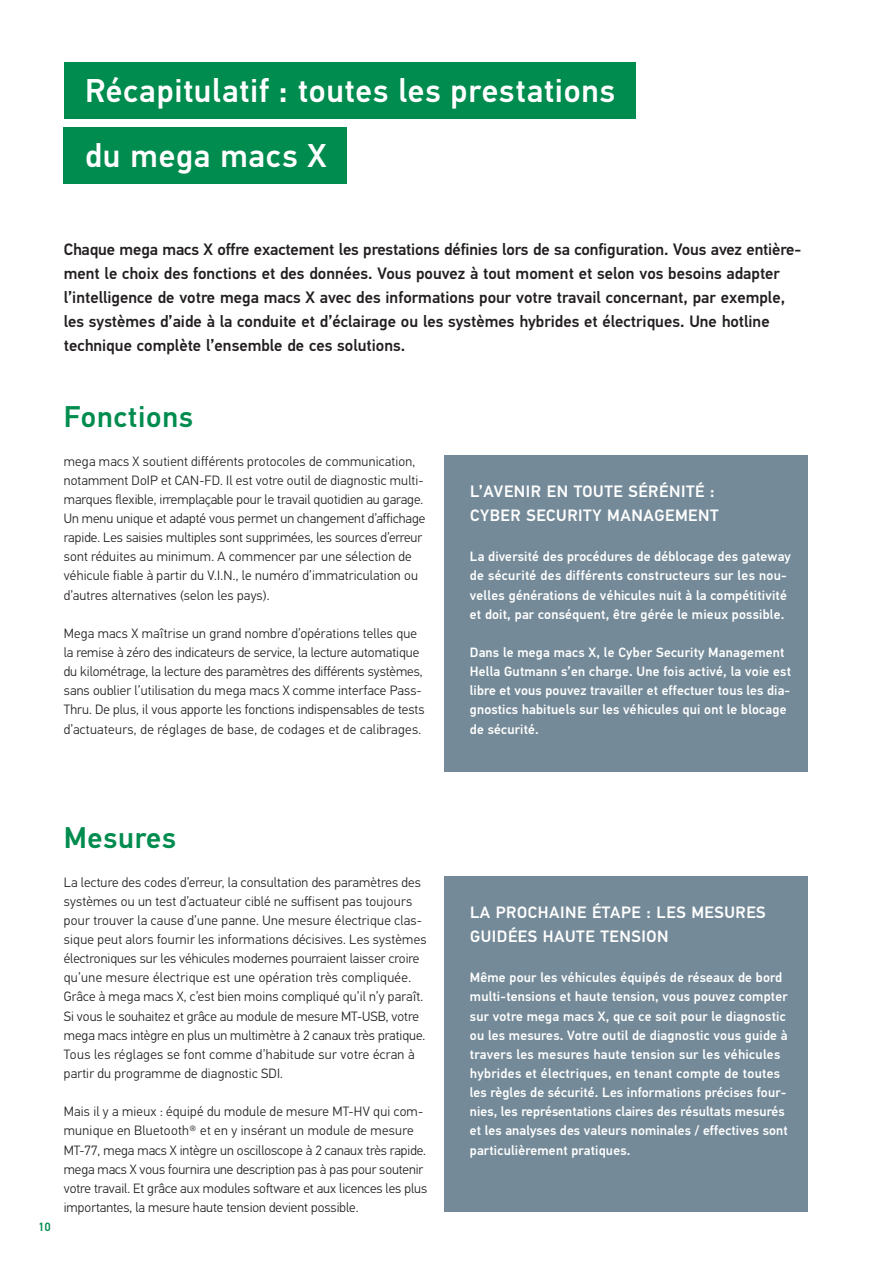
<style>
.page{position:relative;width:893px;height:1263px;background:#fff}
.page>*{position:absolute;margin:0;border:0;box-sizing:border-box;transform-origin:0 0}
.t1{font:500 33px/64.8px "Hella DIN Universal";letter-spacing:.02em;color:#fff}
.t2{font:500 30px "Hella DIN Universal";letter-spacing:.025em;color:#008c4e}
.t3{font:500 16.5px/24px "Hella DIN Universal";color:#231f20}
.t4{font:500 16.5px/24px "Hella DIN Universal";letter-spacing:.035em;color:#fff}
.t5{font:300 13.5px/19.2px "Hella DIN Universal";letter-spacing:.01em;color:#231f20}
.t6{font:500 13.5px/19.2px "Hella DIN Universal";letter-spacing:.015em;color:#fff}
.t7{font:500 12px "Hella DIN Universal";color:#008c4e}
</style>
<div class="page">
<div style="left:64px;top:62px;width:571px;height:57px;background:#008c4e"></div>
<div style="left:64px;top:127px;width:283px;height:56px;background:#008c4e"></div>
<div style="left:444px;top:876px;width:364px;height:336px;background:#748a98"></div>
<div style="left:444px;top:455px;width:364px;height:317px;background:#748a98"></div>
<h1 class="t1" style="left:85px;top:61px;width:531px">Récapitulatif : toutes les prestations du mega macs X</h1>
<p class="t3" style="left:64px;top:239px;width:737px">Chaque mega macs X offre exactement les prestations définies lors de sa configuration. Vous avez entière&shy;ment le choix des fonctions et des données. Vous pouvez à tout moment et selon vos besoins adapter l’intelligence de votre mega macs X avec des informations pour votre travail concernant, par exemple, les systèmes d’aide à la conduite et d’éclairage ou les systèmes hybrides et électriques. Une hotline technique complète l’ensemble de ces solutions.</p>
<h2 class="t2" style="left:64px;top:398px;width:131px">Fonctions</h2>
<p class="t5" style="left:64px;top:452px;width:363px">mega macs X soutient différents protocoles de communication, notamment DoIP et CAN-FD. Il est votre outil de diagnostic multi&shy;marques flexible, irremplaçable pour le travail quotidien au garage.<br>Un menu unique et adapté vous permet un changement d’affichage rapide. Les saisies multiples sont supprimées, les sources d’erreur sont réduites au minimum. A commencer par une sélection de véhicule fiable à partir du V.I.N., le numéro d’immatriculation ou d’autres alternatives (selon les pays).</p>
<p class="t5" style="left:64px;top:624px;width:362px">Mega macs X maîtrise un grand nombre d’opérations telles que la remise à zéro des indicateurs de service, la lecture automatique du kilométrage, la lecture des paramètres des différents systèmes, sans oublier l’utilisation du mega macs X comme interface Pass-Thru. De plus, il vous apporte les fonctions indispensables de tests d’actuateurs, de réglages de base, de codages et de calibrages.</p>
<p class="t4" style="left:470px;top:481px;width:250px">L’AVENIR EN TOUTE SÉRÉNITÉ :<br>CYBER SECURITY MANAGEMENT</p>
<p class="t6" style="left:470px;top:548px;width:323px">La diversité des procédures de déblocage des gateway de sécurité des différents constructeurs sur les nou&shy;velles générations de véhicules nuit à la compétitivité et doit, par conséquent, être gérée le mieux possible.</p>
<p class="t6" style="left:470px;top:644px;width:323px">Dans le mega macs X, le Cyber Security Management Hella Gutmann s’en charge. Une fois activé, la voie est libre et vous pouvez travailler et effectuer tous les dia&shy;gnostics habituels sur les véhicules qui ont le blocage de sécurité.</p>
<p class="t7" style="left:38px;top:1219px;width:14px">10</p>
<h2 class="t2" style="left:64px;top:819px;width:114px">Mesures</h2>
<p class="t5" style="left:64px;top:873px;width:364px">La lecture des codes d’erreur, la consultation des paramètres des systèmes ou un test d’actuateur ciblé ne suffisent pas toujours pour trouver la cause d’une panne. Une mesure électrique clas&shy;sique peut alors fournir les informations décisives. Les systèmes électroniques sur les véhicules modernes pourraient laisser croire qu’une mesure électrique est une opération très compliquée.<br>Grâce à mega macs X, c’est bien moins compliqué qu’il n’y paraît.<br>Si vous le souhaitez et grâce au module de mesure MT-USB, votre mega macs intègre en plus un multimètre à 2 canaux très pratique.<br>Tous les réglages se font comme d’habitude sur votre écran à partir du programme de diagnostic SDI.</p>
<p class="t5" style="left:64px;top:1103px;width:365px">Mais il y a mieux : équipé du module de mesure MT-HV qui com&shy;munique en Bluetooth® et en y insérant un module de mesure MT-77, mega macs X intègre un oscilloscope à 2 canaux très rapide. mega macs X vous fournira une description pas à pas pour soutenir votre travail. Et grâce aux modules software et aux licences les plus importantes, la mesure haute tension devient possible.</p>
<p class="t4" style="left:470px;top:902px;width:297px">LA PROCHAINE ÉTAPE : LES MESURES<br>GUIDÉES HAUTE TENSION</p>
<p class="t6" style="left:470px;top:969px;width:319px">Même pour les véhicules équipés de réseaux de bord multi-tensions et haute tension, vous pouvez compter sur votre mega macs X, que ce soit pour le diagnostic ou les mesures. Votre outil de diagnostic vous guide à travers les mesures haute tension sur les véhicules hybrides et électriques, en tenant compte de toutes les règles de sécurité. Les informations précises four&shy;nies, les représentations claires des résultats mesurés et les analyses des valeurs nominales / effectives sont particulièrement pratiques.</p>
</div>
